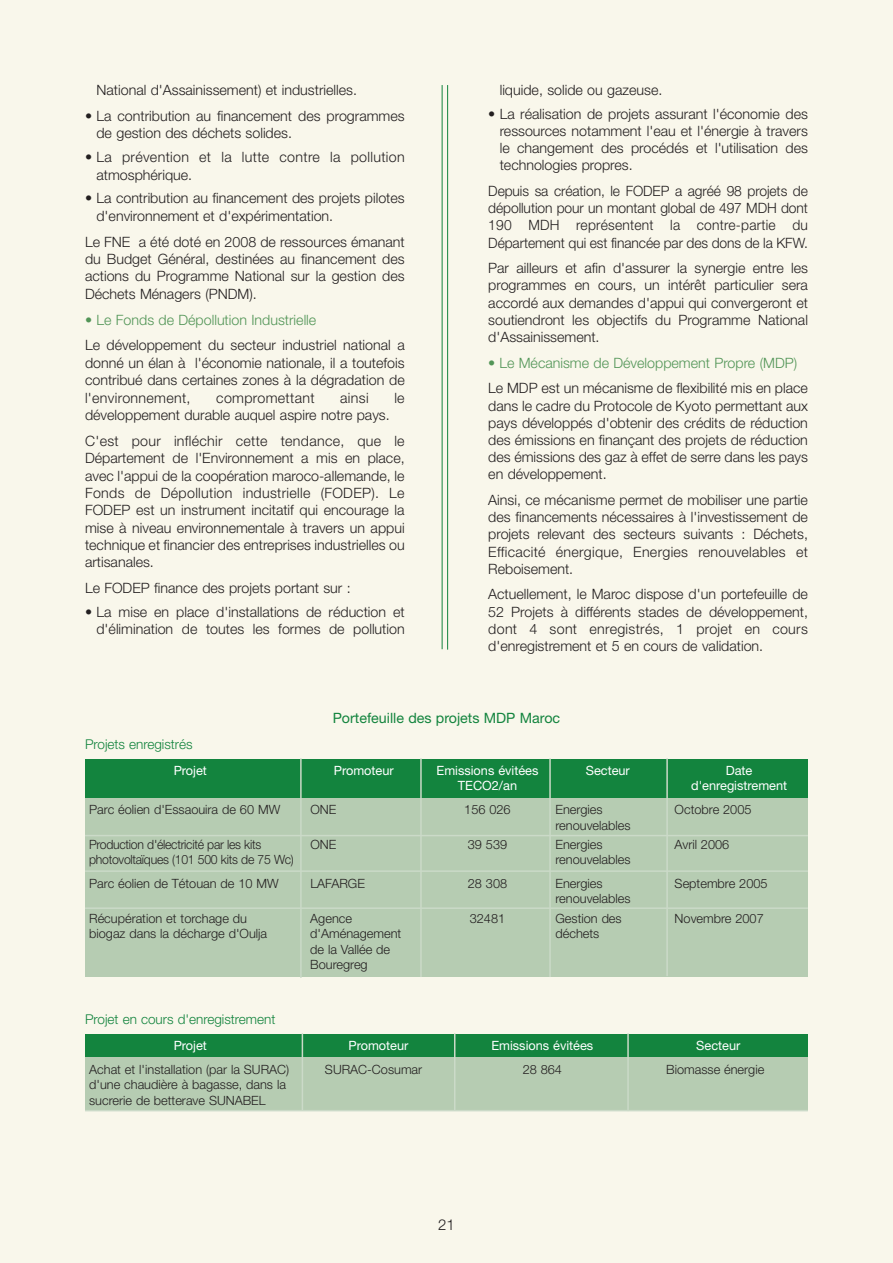
<style>
.page{position:relative;width:893px;height:1263px;background:#f9f7eb}
.page>*{position:absolute;margin:0;border:0;box-sizing:border-box;transform-origin:0 0}
.t1{font:300 15px "Helvetica Neue";color:#231f20}
.t2{font:300 14.25px/17.2px "Helvetica Neue";color:#231f20;text-align:justify}
.t3{font:300 14.25px "Helvetica Neue";color:#529557}
.t4{font:300 14.25px/17.4px "Helvetica Neue";letter-spacing:.02em;color:#231f20}
.t5{font:14.25px "Helvetica Neue";color:#13843e}
.t6{font:300 13.5px "Helvetica Neue";color:#13843e}
.t7{font:300 12.75px/15.3px "Helvetica Neue";color:#231f20}
.t8{font:12.75px/15.3px "Helvetica Neue";color:#fff;text-align:center}
.t9{font:300 12.75px/15.3px "Helvetica Neue";letter-spacing:-.02em;color:#231f20;scale:.96 1}
</style>
<div class="page">
<div style="left:85px;top:781px;width:723px;height:196px;background:#b6ccb2"></div>
<div style="left:85px;top:759px;width:723px;height:39px;background:#13843e"></div>
<hr style="left:442px;top:85px;width:1px;height:564px;background:#13843e">
<hr style="left:447px;top:85px;width:1px;height:565px;background:#13843e">
<hr style="left:300px;top:758px;width:2px;height:220px;background:#cbdac8">
<hr style="left:420px;top:758px;width:2px;height:219px;background:#cbdac8">
<hr style="left:549px;top:758px;width:2px;height:219px;background:#cbdac8">
<hr style="left:666px;top:758px;width:2px;height:218px;background:#cbdac8">
<hr style="left:85px;top:835px;width:723px;height:1px;background:#cbdac8">
<hr style="left:85px;top:870px;width:723px;height:2px;background:#cbdac8">
<hr style="left:85px;top:907px;width:723px;height:2px;background:#cbdac8">
<div style="left:85px;top:1056px;width:723px;height:54px;background:#b6ccb2"></div>
<div style="left:85px;top:1034px;width:723px;height:22px;background:#13843e"></div>
<hr style="left:302px;top:1033px;width:1px;height:77px;background:#cbdac8">
<hr style="left:454px;top:1033px;width:1px;height:77px;background:#cbdac8">
<hr style="left:627px;top:1033px;width:2px;height:78px;background:#cbdac8">
<hr style="left:85px;top:1110px;width:723px;height:1px;background:#cbdac8">
<p class="t2" style="left:96px;top:83px;width:262px">National d'Assainissement) et industrielles.</p>
<p class="t2" style="left:96px;top:109px;width:310px;text-indent:-11px">• La contribution au financement des programmes de gestion des déchets solides.</p>
<p class="t4" style="left:96px;top:150px;width:310px;text-indent:-11px">• La prévention et la lutte contre la pollution atmosphérique.</p>
<p class="t2" style="left:96px;top:191px;width:310px;text-indent:-11px">• La contribution au financement des projets pilotes d'environnement et d'expérimentation.</p>
<p class="t2" style="left:85px;top:234px;width:321px">Le FNE a été doté en 2008 de ressources émanant du Budget Général, destinées au financement des actions du Programme National sur la gestion des Déchets Ménagers (PNDM).</p>
<p class="t3" style="left:85px;top:314px;width:233px">• Le Fonds de Dépollution Industrielle</p>
<p class="t2" style="left:85px;top:338px;width:321px">Le développement du secteur industriel national a donné un élan à l'économie nationale, il a toutefois contribué dans certaines zones à la dégradation de l'environnement,</p>
<p class="t4" style="left:216px;top:390px;width:100px">compromettant</p>
<p class="t2" style="left:340px;top:390px;width:30px">ainsi</p>
<p class="t2" style="left:394px;top:390px;width:12px">le</p>
<p class="t2" style="left:85px;top:403px;width:321px;line-height:25.8px">développement durable auquel aspire notre pays.<br>C'est pour infléchir cette tendance, que le</p>
<p class="t2" style="left:85px;top:451px;width:321px">Département de l'Environnement a mis en place, avec l'appui de la coopération maroco-allemande, le Fonds de Dépollution industrielle (FODEP). Le FODEP est un instrument incitatif qui encourage la mise à niveau environnementale à travers un appui technique et financier des entreprises industrielles ou artisanales.</p>
<p class="t2" style="left:85px;top:581px;width:267px">Le FODEP finance des projets portant sur :</p>
<p class="t2" style="left:85px;top:605px;width:321px;text-align:right">• La mise en place d'installations de réduction et d'élimination de toutes les formes de pollution</p>
<p class="t2" style="left:500px;top:83px;width:164px">liquide, solide ou gazeuse.</p>
<p class="t2" style="left:500px;top:106px;width:310px;text-indent:-11px">• La réalisation de projets assurant l'économie des ressources notamment l'eau et l'énergie à travers le changement des procédés et l'utilisation des technologies propres.</p>
<p class="t2" style="left:488px;top:184px;width:321px">Depuis sa création, le FODEP a agréé 98 projets de dépollution pour un montant global de 497 MDH dont 190 MDH représentent la contre-partie du Département qui est financée par des dons de la KFW.</p>
<p class="t2" style="left:488px;top:261px;width:321px">Par ailleurs et afin d'assurer la synergie entre les programmes en cours, un intérêt particulier sera accordé aux demandes d'appui qui convergeront et soutiendront les objectifs du Programme National d'Assainissement.</p>
<p class="t3" style="left:488px;top:357px;width:310px">• Le Mécanisme de Développement Propre (MDP)</p>
<p class="t2" style="left:488px;top:381px;width:321px">Le MDP est un mécanisme de flexibilité mis en place dans le cadre du Protocole de Kyoto permettant aux pays développés d'obtenir des crédits de réduction des émissions en finançant des projets de réduction des émissions des gaz à effet de serre dans les pays en développement.</p>
<p class="t2" style="left:488px;top:493px;width:321px">Ainsi, ce mécanisme permet de mobiliser une partie des financements nécessaires à l'investissement de projets relevant des secteurs suivants : Déchets, Efficacité énergique, Energies renouvelables et Reboisement.</p>
<p class="t2" style="left:488px;top:587px;width:321px">Actuellement, le Maroc dispose d'un portefeuille de 52 Projets à différents stades de développement, dont 4 sont enregistrés, 1 projet en cours d'enregistrement et 5 en cours de validation.</p>
<p class="t6" style="left:85px;top:739px;width:109px">Projets enregistrés</p>
<p class="t8" style="left:174px;top:764px;width:35px">Projet</p>
<p class="t7" style="left:89px;top:803px;width:192px">Parc éolien d'Essaouira de 60 MW</p>
<p class="t9" style="left:89px;top:838px;width:215px">Production d'électricité par les kits photovoltaïques (101 500 kits de 75 Wc)</p>
<p class="t7" style="left:89px;top:877px;width:191px">Parc éolien de Tétouan de 10 MW</p>
<p class="t7" style="left:89px;top:912px;width:180px">Récupération et torchage du biogaz dans la décharge d'Oulja</p>
<p class="t5" style="left:333px;top:712px;width:229px">Portefeuille des projets MDP Maroc</p>
<p class="t8" style="left:334px;top:764px;width:61px">Promoteur</p>
<p class="t7" style="left:310px;top:803px;width:27px">ONE</p>
<p class="t7" style="left:310px;top:838px;width:27px">ONE</p>
<p class="t7" style="left:310px;top:877px;width:56px">LAFARGE</p>
<p class="t7" style="left:310px;top:912px;width:93px">Agence d'Aménagement de la Vallée de<br>Bouregreg</p>
<p class="t8" style="left:437px;top:764px;width:103px">Emissions évitées<br>TECO2/an</p>
<p class="t7" style="left:464px;top:803px;width:48px">156 026</p>
<p class="t7" style="left:468px;top:838px;width:41px">39 539</p>
<p class="t7" style="left:468px;top:877px;width:41px">28 308</p>
<p class="t7" style="left:470px;top:912px;width:37px">32481</p>
<p class="t8" style="left:586px;top:764px;width:46px">Secteur</p>
<p class="t7" style="left:555px;top:803px;width:77px">Energies renouvelables</p>
<p class="t7" style="left:555px;top:838px;width:77px">Energies renouvelables</p>
<p class="t7" style="left:555px;top:877px;width:77px">Energies renouvelables</p>
<p class="t7" style="left:555px;top:912px;width:68px">Gestion des déchets</p>
<p class="t6" style="left:85px;top:1014px;width:192px">Projet en cours d'enregistrement</p>
<p class="t8" style="left:174px;top:1039px;width:35px">Projet</p>
<p class="t7" style="left:89px;top:1063px;width:202px">Achat et l'installation (par la SURAC) d'une chaudière à bagasse, dans la sucrerie de betterave SUNABEL</p>
<p class="t8" style="left:348px;top:1039px;width:61px">Promoteur</p>
<p class="t7" style="left:325px;top:1063px;width:99px">SURAC-Cosumar</p>
<p class="t8" style="left:491px;top:1039px;width:103px">Emissions évitées</p>
<p class="t7" style="left:523px;top:1063px;width:41px">28 864</p>
<p class="t8" style="left:691px;top:764px;width:98px">Date d'enregistrement</p>
<p class="t7" style="left:675px;top:803px;width:78px">Octobre 2005</p>
<p class="t7" style="left:675px;top:838px;width:56px">Avril 2006</p>
<p class="t7" style="left:675px;top:877px;width:94px">Septembre 2005</p>
<p class="t7" style="left:675px;top:912px;width:91px">Novembre 2007</p>
<p class="t8" style="left:696px;top:1039px;width:46px">Secteur</p>
<p class="t7" style="left:666px;top:1063px;width:100px">Biomasse énergie</p>
<p class="t1" style="left:438px;top:1219px;width:18px">21</p>
</div>
